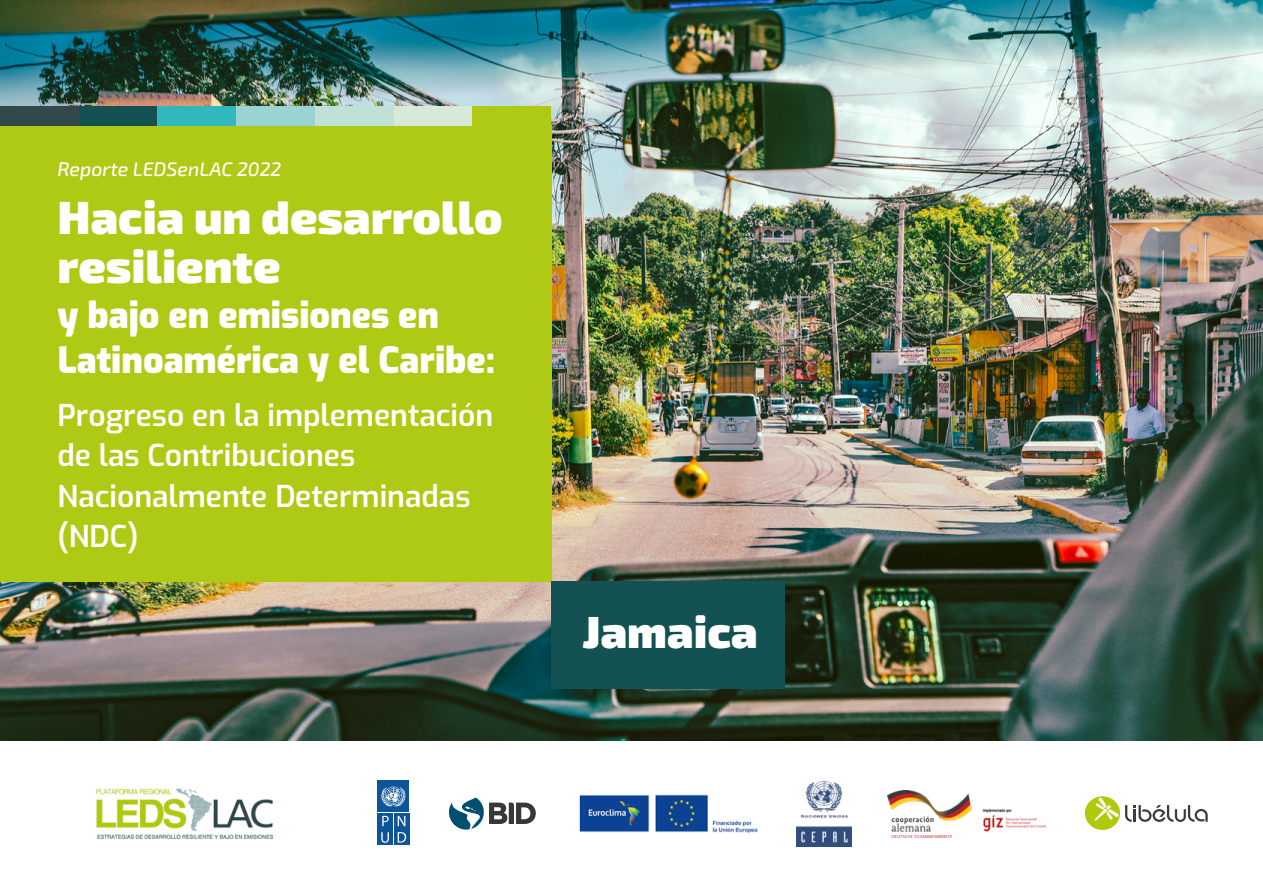
<style>
.page{position:relative;width:1263px;height:893px;background:#fff}
.page>*{position:absolute;margin:0;border:0;box-sizing:border-box;transform-origin:0 0}
.t1{font:900 46.5px/49.5px "Exo 2";color:#fff}
.t2{font:900 45px "Exo 2";color:#fff}
.t3{font:900 36px/45px "Exo";color:#fff}
.t4{font:600 30px/40.5px "Exo";color:#fff}
.t5{font:italic 500 19.5px "Exo 2";color:#fff}
</style>
<div class="page">
<img style="left:0;top:0;width:1263px;height:740px">
<div style="left:0;top:125px;width:551px;height:456px;background:#afca14"></div>
<div style="left:551px;top:581px;width:234px;height:108px;background:#135153"></div>
<div style="left:0;top:106px;width:79px;height:19px;background:#314949"></div>
<div style="left:79px;top:106px;width:78px;height:19px;background:#135153"></div>
<div style="left:157px;top:106px;width:79px;height:19px;background:#31b7bc"></div>
<div style="left:236px;top:106px;width:79px;height:19px;background:#9ad3d4"></div>
<div style="left:315px;top:106px;width:79px;height:19px;background:#c0e1d7"></div>
<div style="left:394px;top:106px;width:78px;height:19px;background:#d7ead9"></div>
<div style="left:472px;top:106px;width:79px;height:19px;background:#afca14"></div>
<div style="left:1085px;top:796px;width:35px;height:34px;background:#afca0b;border-radius:50%"></div>
<svg style="left:1094px;top:797px;width:25px;height:24px"></svg>
<svg style="left:1125px;top:805px;width:83px;height:17px"></svg>
<div style="left:377px;top:813px;width:16px;height:16px;background:#0d5499"></div>
<svg style="left:382px;top:816px;width:7px;height:10px"></svg>
<svg style="left:394px;top:813px;width:15px;height:16px"></svg>
<svg style="left:398px;top:816px;width:7px;height:10px"></svg>
<div style="left:377px;top:830px;width:16px;height:15px;background:#0d5499"></div>
<svg style="left:381px;top:832px;width:8px;height:11px"></svg>
<svg style="left:394px;top:830px;width:15px;height:15px"></svg>
<svg style="left:398px;top:832px;width:8px;height:11px"></svg>
<div style="left:377px;top:780px;width:32px;height:32px;background:#0d5499"></div>
<svg style="left:381px;top:787px;width:25px;height:20px"></svg>
<svg style="left:449px;top:798px;width:87px;height:32px"></svg>
<img style="left:96px;top:788px;width:178px;height:52px">
<img style="left:797px;top:781px;width:55px;height:65px">
<img style="left:888px;top:791px;width:158px;height:47px">
<img style="left:579px;top:794px;width:178px;height:38px">
<p class="t5" style="left:57px;top:155px;width:225px">Reporte LEDSenLAC 2022</p>
<h1 class="t1" style="left:57px;top:191px;width:447px">Hacia un desarrollo resiliente</h1>
<p class="t3" style="left:57px;top:291px;width:439px">y bajo en emisiones en<br>Latinoamérica y el Caribe:</p>
<p class="t4" style="left:57px;top:393px;width:437px">Progreso en la implementación de las Contribuciones<br>Nacionalmente Determinadas (NDC)</p>
<h2 class="t2" style="left:583px;top:600px;width:177px">Jamaica</h2>
</div>
